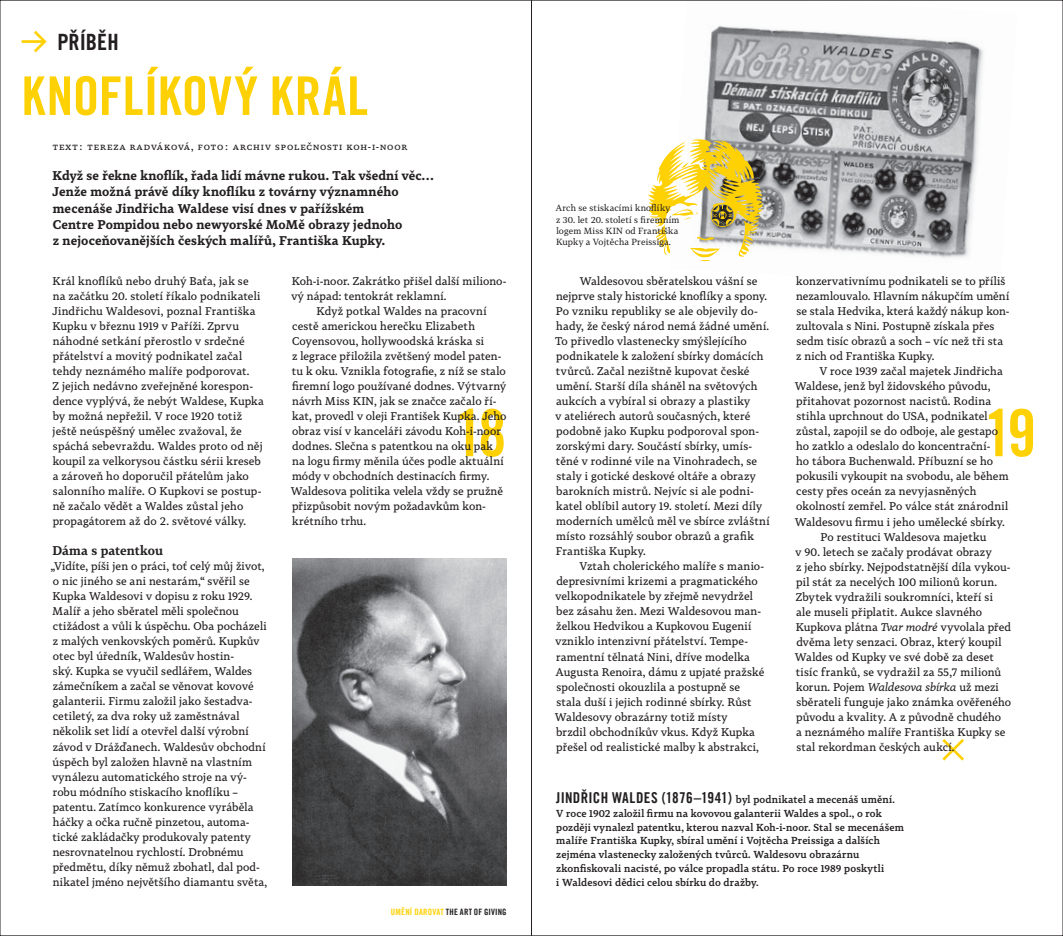
<style>
.page{position:relative;width:1063px;height:936px;background:#fff}
.page>*{position:absolute;margin:0;border:0;box-sizing:border-box;transform-origin:0 0}
.t1{font:65px "Trade Gothic LT Com Bd Cn 20";color:#fed105}
.t2{font:53.38px "Trade Gothic LT Com Bd Cn 20";color:#fed105}
.t3{font:22.5px "Trade Gothic LT Com Bd Cn 20";color:#231f20}
.t4{font:700 12.5px/16.2px "Tabac G4";letter-spacing:.01em;color:#231f20}
.t5{font:700 12.5px "Tabac G3";color:#231f20}
.t6{font:11px/15px "Tabac G4";letter-spacing:.01em;color:#231f20}
.t7{font:500 10px/13.8px "Tabac G4";letter-spacing:.015em;color:#231f20}
.t8{font:10px "Tabac G4";letter-spacing:.095em;color:#231f20}
.t9{font:8.75px/11.2px "Tabac G3";letter-spacing:.02em;color:#231f20}
.t10{font:8.75px "Trade Gothic LT Com Bd Cn 20";letter-spacing:.025em;color:#231f20}
.t11{font:8.75px "Trade Gothic LT Com Bd Cn 20";letter-spacing:.035em;color:#fed105}
.s1{font-family:"Tabac Sans";font-size:35px;color:#fed105}
.s2{font-style:italic}
.s3{font-family:"Trade Gothic LT Com Bd Cn 20";font-weight:400;font-size:15px}
</style>
<div class="page">
<img style="left:703px;top:25px;width:281px;height:237px">
<img style="left:292px;top:559px;width:215px;height:326px">
<svg style="left:942px;top:739px;width:22px;height:21px"></svg>
<svg style="left:648px;top:137px;width:115px;height:124px"></svg>
<h3 class="t3" style="left:21px;top:28px;width:88px"><span class="s1">→</span> PŘÍBĚH</h3>
<h2 class="t2" style="left:22px;top:63px;width:49px">KNOFLÍKOV</h2>
<h2 class="t2" style="left:234px;top:63px;width:126px">Ý KRÁL</h2>
<p class="t8" style="left:53px;top:140px;width:356px">text: tereza radváková, foto: archiv společnosti koh-i-noor</p>
<p class="t4" style="left:53px;top:167px;width:383px">Když se řekne knoflík, řada lidí mávne rukou. Tak všední věc… Jenže možná právě díky knoflíku z továrny významného mecenáše Jindřicha Waldese visí dnes v pařížském<br>Centre Pompidou nebo newyorské MoMě obrazy jednoho<br>z nejoceňovanějších českých malířů, Františka Kupky.</p>
<p class="t9" style="left:556px;top:202px;width:125px">Arch se stiskacími knoflíky<br>z 30. let 20. století s firemním logem Miss KIN od Františka<br>Kupky a Vojtěcha Preissiga.</p>
<p class="t6" style="left:52px;top:273px;width:213px">Král knoflíků nebo druhý Baťa, jak se na začátku 20. století říkalo podnikateli Jindřichu Waldesovi, poznal Františka Kupku v březnu 1919 v Paříži. Zprvu náhodné setkání přerostlo v srdečné přátelství a movitý podnikatel začal tehdy neznámého malíře podporovat.<br>Z jejich nedávno zveřejněné korespon‑ dence vyplývá, že nebýt Waldese, Kupka by možná nepřežil. V roce 1920 totiž ještě neúspěšný umělec zvažoval, že spáchá sebevraždu. Waldes proto od něj koupil za velkorysou částku sérii kreseb a zároveň ho doporučil přátelům jako salonního malíře. O Kupkovi se postup‑ ně začalo vědět a Waldes zůstal jeho propagátorem až do 2. světové války.</p>
<p class="t5" style="left:53px;top:542px;width:112px">Dáma s patentkou</p>
<p class="t6" style="left:51px;top:558px;width:218px">„Vidíte, píši jen o práci, toť celý můj život, o nic jiného se ani nestarám,“ svěřil se Kupka Waldesovi v dopisu z roku 1929.<br>Malíř a jeho sběratel měli společnou ctižádost a vůli k úspěchu. Oba pocházeli z malých venkovských poměrů. Kupkův otec byl úředník, Waldesův hostin‑<br>ský. Kupka se vyučil sedlářem, Waldes zámečníkem a začal se věnovat kovové galanterii. Firmu založil jako šestadva‑ cetiletý, za dva roky už zaměstnával několik set lidí a otevřel další výrobní závod v Drážďanech. Waldesův obchodní úspěch byl založen hlavně na vlastním vynálezu automatického stroje na vý‑ robu módního stiskacího knoflíku – patentu. Zatímco konkurence vyráběla háčky a očka ručně pinzetou, automa‑ tické zakládačky produkovaly patenty nesrovnatelnou rychlostí. Drobnému předmětu, díky němuž zbohatl, dal pod‑ nikatel jméno největšího diamantu světa,</p>
<p class="t6" style="left:555px;top:273px;width:216px;text-indent:24px">Waldesovou sběratelskou vášní se nejprve staly historické knoflíky a spony.<br>Po vzniku republiky se ale objevily do‑ hady, že český národ nemá žádné umění.<br>To přivedlo vlastenecky smýšlejícího podnikatele k založení sbírky domácích tvůrců. Začal nezištně kupovat české umění. Starší díla sháněl na světových aukcích a vybíral si obrazy a plastiky<br>v ateliérech autorů současných, které podobně jako Kupku podporoval spon‑ zorskými dary. Součástí sbírky, umís‑ těné v rodinné vile na Vinohradech, se staly i gotické deskové oltáře a obrazy barokních mistrů. Nejvíc si ale podni‑ katel oblíbil autory 19. století. Mezi díly moderních umělců měl ve sbírce zvláštní místo rozsáhlý soubor obrazů a grafik Františka Kupky.</p>
<p class="t6" style="left:555px;top:558px;width:211px;text-indent:25px">Vztah cholerického malíře s manio‑ depresivními krizemi a pragmatického velkopodnikatele by zřejmě nevydržel bez zásahu žen. Mezi Waldesovou man‑ želkou Hedvikou a Kupkovou Eugenií vzniklo intenzivní přátelství. Tempe‑ ramentní tělnatá Nini, dříve modelka Augusta Renoira, dámu z upjaté pražské společnosti okouzlila a postupně se stala duší i jejich rodinné sbírky. Růst Waldesovy obrazárny totiž místy<br>brzdil obchodníkův vkus. Když Kupka přešel od realistické malby k abstrakci,</p>
<p class="t6" style="left:292px;top:273px;width:216px">Koh‑i-noor. Zakrátko přišel další miliono‑</p>
<p class="t6" style="left:291px;top:288px;width:157px">vý nápad: tentokrát reklamní.</p>
<p class="t6" style="left:317px;top:303px;width:172px">Když potkal Waldes na pracovní</p>
<p class="t6" style="left:292px;top:318px;width:184px">cestě americkou herečku Elizabeth</p>
<p class="t6" style="left:292px;top:333px;width:194px">Coyensovou, hollywoodská kráska si</p>
<p class="t6" style="left:292px;top:348px;width:211px">z legrace přiložila zvětšený model paten‑</p>
<p class="t6" style="left:292px;top:363px;width:216px">tu k oku. Vznikla fotografie, z níž se stalo</p>
<p class="t6" style="left:292px;top:378px;width:216px">firemní logo používané dodnes. Výtvarný</p>
<p class="t6" style="left:292px;top:393px;width:206px">návrh Miss KIN, jak se značce začalo ří‑</p>
<p class="t6" style="left:292px;top:408px;width:216px">kat, provedl v oleji František Kupka. Jeho</p>
<p class="t6" style="left:292px;top:423px;width:210px">obraz visí v kanceláři závodu Koh‑i‑noor</p>
<p class="t6" style="left:292px;top:438px;width:202px">dodnes. Slečna s patentkou na oku pak</p>
<p class="t6" style="left:292px;top:453px;width:213px">na logu firmy měnila účes podle aktuální</p>
<p class="t6" style="left:292px;top:468px;width:199px">módy v obchodních destinacích firmy.</p>
<p class="t6" style="left:291px;top:483px;width:214px">Waldesova politika velela vždy se pružně</p>
<p class="t6" style="left:292px;top:498px;width:195px">přizpůsobit novým požadavkům kon‑</p>
<p class="t6" style="left:292px;top:513px;width:76px">krétního trhu.</p>
<p class="t6" style="left:796px;top:273px;width:215px">konzervativnímu podnikateli se to příliš nezamlouvalo. Hlavním nákupčím umění se stala Hedvika, která každý nákup kon‑ zultovala s Nini. Postupně získala přes sedm tisíc obrazů a soch – víc než tři sta z nich od Františka Kupky.</p>
<p class="t6" style="left:819px;top:363px;width:185px">V roce 1939 začal majetek Jindřicha</p>
<p class="t6" style="left:795px;top:378px;width:197px">Waldese, jenž byl židovského původu,</p>
<p class="t6" style="left:796px;top:393px;width:197px">přitahovat pozornost nacistů. Rodina</p>
<p class="t6" style="left:796px;top:408px;width:193px">stihla uprchnout do USA, podnikatel</p>
<p class="t6" style="left:796px;top:423px;width:204px">zůstal, zapojil se do odboje, ale gestapo</p>
<p class="t6" style="left:796px;top:439px;width:196px">ho zatklo a odeslalo do koncentrační‑</p>
<p class="t6" style="left:796px;top:454px;width:198px">ho tábora Buchenwald. Příbuzní se ho</p>
<p class="t6" style="left:796px;top:469px;width:214px">pokusili vykoupit na svobodu, ale během</p>
<p class="t6" style="left:796px;top:484px;width:182px">cesty přes oceán za nevyjasněných</p>
<p class="t6" style="left:796px;top:499px;width:213px">okolností zemřel. Po válce stát znárodnil</p>
<p class="t6" style="left:795px;top:514px;width:212px">Waldesovu firmu i jeho umělecké sbírky.</p>
<p class="t6" style="left:821px;top:529px;width:167px">Po restituci Waldesova majetku</p>
<p class="t6" style="left:795px;top:544px;width:198px">v 90. letech se začaly prodávat obrazy</p>
<p class="t6" style="left:796px;top:559px;width:216px">z jeho sbírky. Nejpodstatnější díla vykou‑</p>
<p class="t6" style="left:796px;top:574px;width:203px">pil stát za necelých 100 milionů korun.</p>
<p class="t6" style="left:796px;top:589px;width:199px">Zbytek vydražili soukromníci, kteří si</p>
<p class="t6" style="left:796px;top:604px;width:188px">ale museli připlatit. Aukce slavného</p>
<p class="t6" style="left:796px;top:619px;width:217px">Kupkova plátna <span class="s2">Tvar modré</span> vyvolala před</p>
<p class="t6" style="left:796px;top:634px;width:207px">dvěma lety senzaci. Obraz, který koupil</p>
<p class="t6" style="left:795px;top:649px;width:201px">Waldes od Kupky ve své době za deset</p>
<p class="t6" style="left:796px;top:664px;width:207px">tisíc franků, se vydražil za 55,7 milionů</p>
<p class="t6" style="left:796px;top:679px;width:204px">korun. Pojem <span class="s2">Waldesova sbírka</span> už mezi</p>
<p class="t6" style="left:796px;top:694px;width:216px">sběrateli funguje jako známka ověřeného</p>
<p class="t6" style="left:796px;top:709px;width:207px">původu a kvality. A z původně chudého</p>
<p class="t6" style="left:796px;top:724px;width:211px">a neznámého malíře Františka Kupky se</p>
<p class="t6" style="left:796px;top:739px;width:160px">stal rekordman českých aukcí.</p>
<h1 class="t1" style="left:454px;top:393px;width:54px">18</h1>
<h1 class="t1" style="left:984px;top:393px;width:54px">19</h1>
<p class="t11" style="left:391px;top:906px;width:34px">UMĚNÍ DAROVAT</p>
<p class="t10" style="left:446px;top:906px;width:47px">THE ART OF GIVING</p>
<p class="t7" style="left:556px;top:792px;width:349px"><span class="s3">JIN DŘICH WAL DES (1876–1941)</span> byl podnikatel a mecenáš umění.<br>V roce 1902 založil firmu na kovovou galanterii Waldes a spol., o rok později vynalezl patentku, kterou nazval Koh‑i-noor. Stal se mecenášem malíře Františka Kupky, sbíral umění i Vojtěcha Preissiga a dalších zejména vlastenecky založených tvůrců. Waldesovu obrazárnu zkonfiskovali nacisté, po válce propadla státu. Po roce 1989 poskytli<br>i Waldesovi dědici celou sbírku do dražby.</p>
</div>
